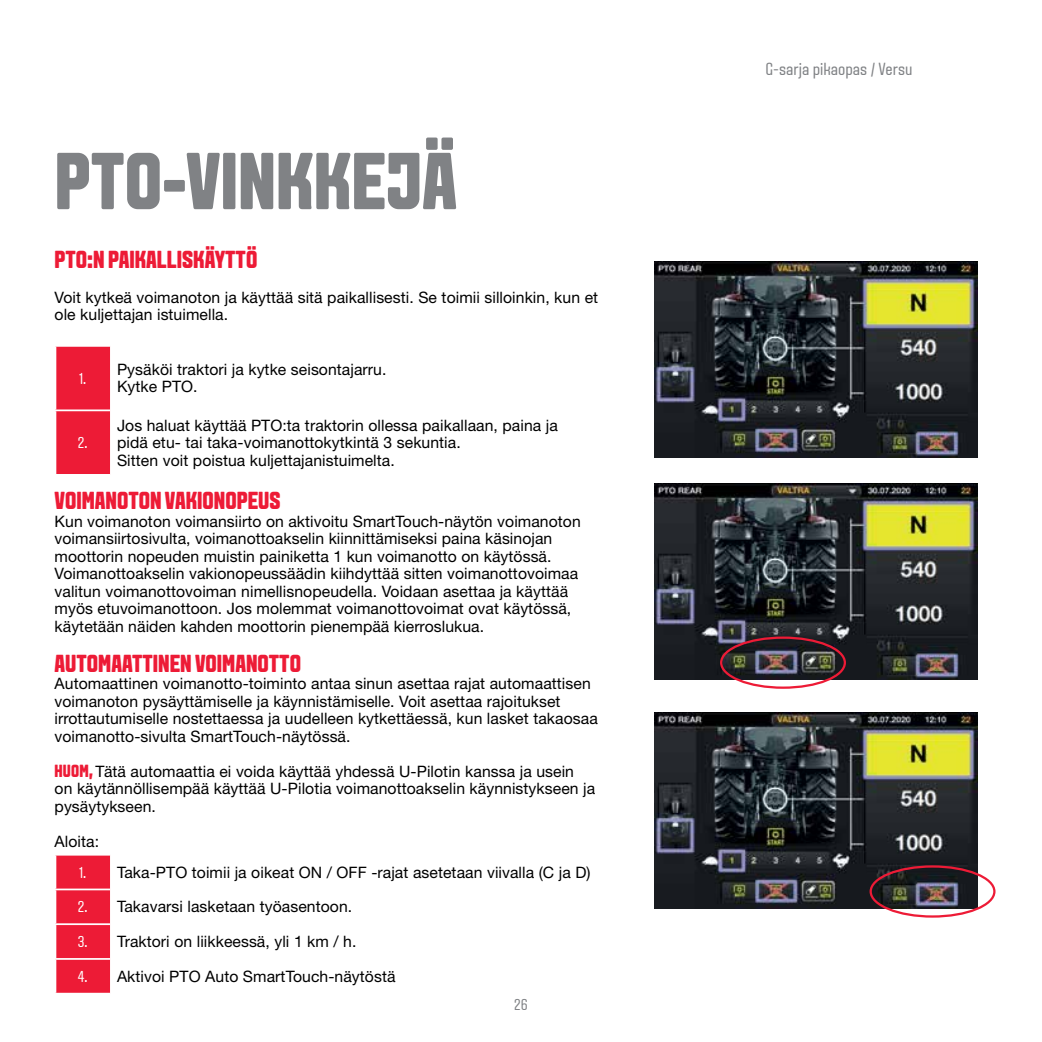
<style>
.page{position:relative;width:1042px;height:1042px;background:#fff}
.page>*{position:absolute;margin:0;border:0;box-sizing:border-box;transform-origin:0 0}
.t1{font:800 80.5px "VALTRA Aveny T";color:#808285}
.t2{font:800 24.5px "VALTRA Aveny T";color:#ed1b36}
.t3{font:17.5px "VALTRA Aveny T";color:#808285}
.t4{font:15.75px/17.5px "Helvetica Neue LT Std";letter-spacing:.005em;color:#000}
.t5{font:15.75px "VALTRA Aveny T";color:#fff}
.t6{font:15.75px "VALTRA Aveny T";color:#808285}
.s1{font-family:"VALTRA Aveny T";font-weight:800;font-size:17.5px;color:#ed1b36}
.s2{font-family:"VALTRA Aveny T";color:#fff}
</style>
<div class="page">
<div style="left:56px;top:347px;width:54px;height:127px;background:#ed1b36"></div>
<hr style="left:55px;top:409px;width:55px;height:2px;background:#fff">
<div style="left:56px;top:855px;width:54px;height:138px;background:#ed1b36"></div>
<hr style="left:55px;top:888px;width:55px;height:2px;background:#fff">
<hr style="left:55px;top:923px;width:55px;height:2px;background:#fff">
<hr style="left:55px;top:958px;width:55px;height:2px;background:#fff">
<img style="left:655px;top:262px;width:322px;height:196px">
<img style="left:655px;top:483px;width:322px;height:196px">
<img style="left:655px;top:712px;width:322px;height:196px">
<div style="left:720px;top:636px;width:126px;height:53px;border:2px solid #ed1b36;border-radius:50%"></div>
<div style="left:869px;top:865px;width:126px;height:52px;border:2px solid #ed1b36;border-radius:50%"></div>
<h1 class="t1" style="left:55px;top:129px;width:404px">PTO-VINKKEJÄ</h1>
<h2 class="t2" style="left:55px;top:243px;width:204px">PTO:N PAIKALLISKÄYTTÖ</h2>
<p class="t4" style="left:55px;top:288px;width:545px">Voit kytkeä voimanoton ja käyttää sitä paikallisesti. Se toimii silloinkin, kun et ole kuljettajan istuimella.</p>
<p class="t5" style="left:79px;top:368px;width:9px">1.</p>
<p class="t4" style="left:117px;top:360px;width:271px">Pysäköi traktori ja kytke seisontajarru.<br>Kytke PTO.</p>
<p class="t4" style="left:117px;top:416px;width:442px">Jos haluat käyttää PTO:ta traktorin ollessa paikallaan, paina ja pidä etu- tai taka-voimanottokytkintä 3 sekuntia.<br>Sitten voit poistua kuljettajanistuimelta.</p>
<h2 class="t2" style="left:55px;top:484px;width:227px">VOIMANOTON VAKIONOPEUS</h2>
<p class="t4" style="left:55px;top:512px;width:528px">Kun voimanoton voimansiirto on aktivoitu SmartTouch-näytön voimanoton voimansiirtosivulta, voimanottoakselin kiinnittämiseksi paina käsinojan moottorin nopeuden muistin painiketta 1 kun voimanotto on käytössä.<br>Voimanottoakselin vakionopeussäädin kiihdyttää sitten voimanottovoimaa valitun voimanottovoiman nimellisnopeudella. Voidaan asettaa ja käyttää myös etuvoimanottoon. Jos molemmat voimanottovoimat ovat käytössä, käytetään näiden kahden moottorin pienempää kierroslukua.</p>
<h2 class="t2" style="left:55px;top:647px;width:248px">AUTOMAATTINEN VOIMANOTTO</h2>
<p class="t4" style="left:55px;top:675px;width:545px">Automaattinen voimanotto-toiminto antaa sinun asettaa rajat automaattisen voimanoton pysäyttämiselle ja käynnistämiselle. Voit asettaa rajoitukset irrottautumiselle nostettaessa ja uudelleen kytkettäessä, kun lasket takaosaa voimanotto-sivulta SmartTouch-näytössä.</p>
<p class="t4" style="left:55px;top:762px;width:542px"><span class="s1">HUOM,</span> Tätä automaattia ei voida käyttää yhdessä U-Pilotin kanssa ja usein on käytännöllisempää käyttää U-Pilotia voimanottoakselin käynnistykseen ja pysäytykseen.</p>
<p class="t4" style="left:55px;top:832px;width:46px">Aloita:</p>
<p class="t4" style="left:79px;top:863px;width:513px"><span class="s2">1.</span> Taka-PTO toimii ja oikeat ON / OFF -rajat asetetaan viivalla (C ja D)</p>
<p class="t4" style="left:78px;top:898px;width:276px"><span class="s2">2.</span> Takavarsi lasketaan työasentoon.</p>
<p class="t4" style="left:78px;top:932px;width:280px"><span class="s2">3.</span> Traktori on liikkeessä, yli 1 km / h.</p>
<p class="t4" style="left:78px;top:967px;width:319px"><span class="s2">4.</span> Aktivoi PTO Auto SmartTouch-näytöstä</p>
<p class="t5" style="left:78px;top:432px;width:11px">2.</p>
<p class="t6" style="left:514px;top:994px;width:15px">26</p>
<p class="t3" style="left:765px;top:58px;width:148px">G-sarja pikaopas / Versu</p>
</div>
